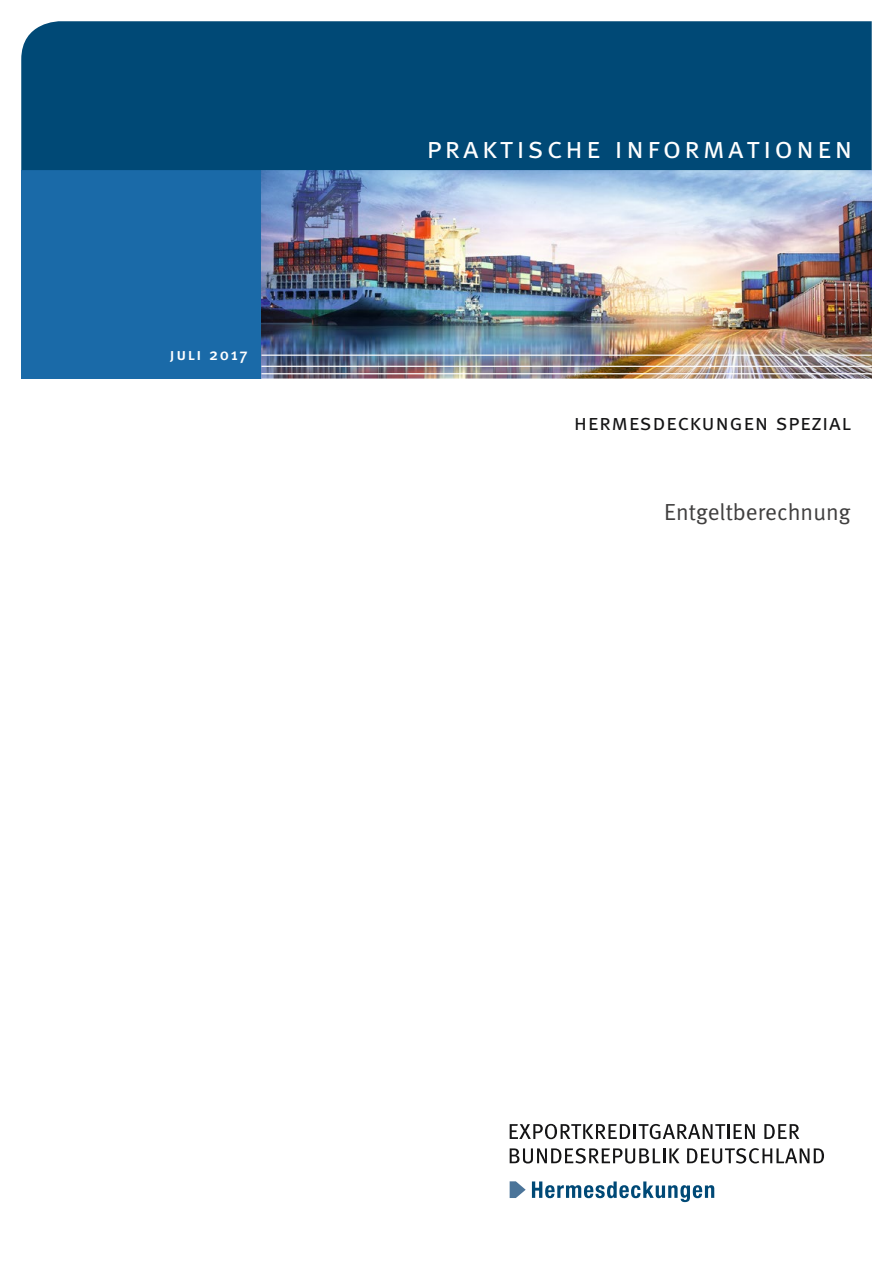
<style>
.page{position:relative;width:893px;height:1263px;background:#fff}
.page>*{position:absolute;margin:0;border:0;box-sizing:border-box;transform-origin:0 0}
.t1{font:30px "Meta Normal Caps";letter-spacing:.1em;color:#fff}
.t2{font:23.25px "Meta Normal";color:#403f3f}
.t3{font:22.5px "Meta Normal Caps";letter-spacing:.025em;color:#141415}
.t4{font:16.5px "Meta Medium Caps";letter-spacing:.1em;color:#fff}
</style>
<div class="page">
<div style="left:21px;top:170px;width:240px;height:208px;background:#1a6aa8"></div>
<img style="left:261px;top:170px;width:611px;height:208px">
<div style="left:21px;top:21px;width:851px;height:149px;background:#004976"></div>
<hr style="left:261px;top:366px;width:611px;height:1px;background:#fff">
<hr style="left:261px;top:355px;width:611px;height:1px;background:#fff">
<hr style="left:261px;top:373px;width:611px;height:1px;background:#fff">
<svg style="left:532px;top:1181px;width:182px;height:21px"></svg>
<svg style="left:510px;top:1181px;width:16px;height:17px"></svg>
<svg style="left:510px;top:1124px;width:245px;height:15px"></svg>
<svg style="left:764px;top:1124px;width:35px;height:15px"></svg>
<svg style="left:510px;top:1148px;width:170px;height:15px"></svg>
<svg style="left:687px;top:1148px;width:137px;height:15px"></svg>
<p class="t4" style="left:170px;top:344px;width:79px">juli 2017</p>
<p class="t1" style="left:426px;top:130px;width:428px">praktische informationen</p>
<p class="t3" style="left:574px;top:409px;width:278px">hermesdeckungen spezial</p>
<p class="t2" style="left:664px;top:499px;width:188px">Entgeltberechnung</p>
</div>
